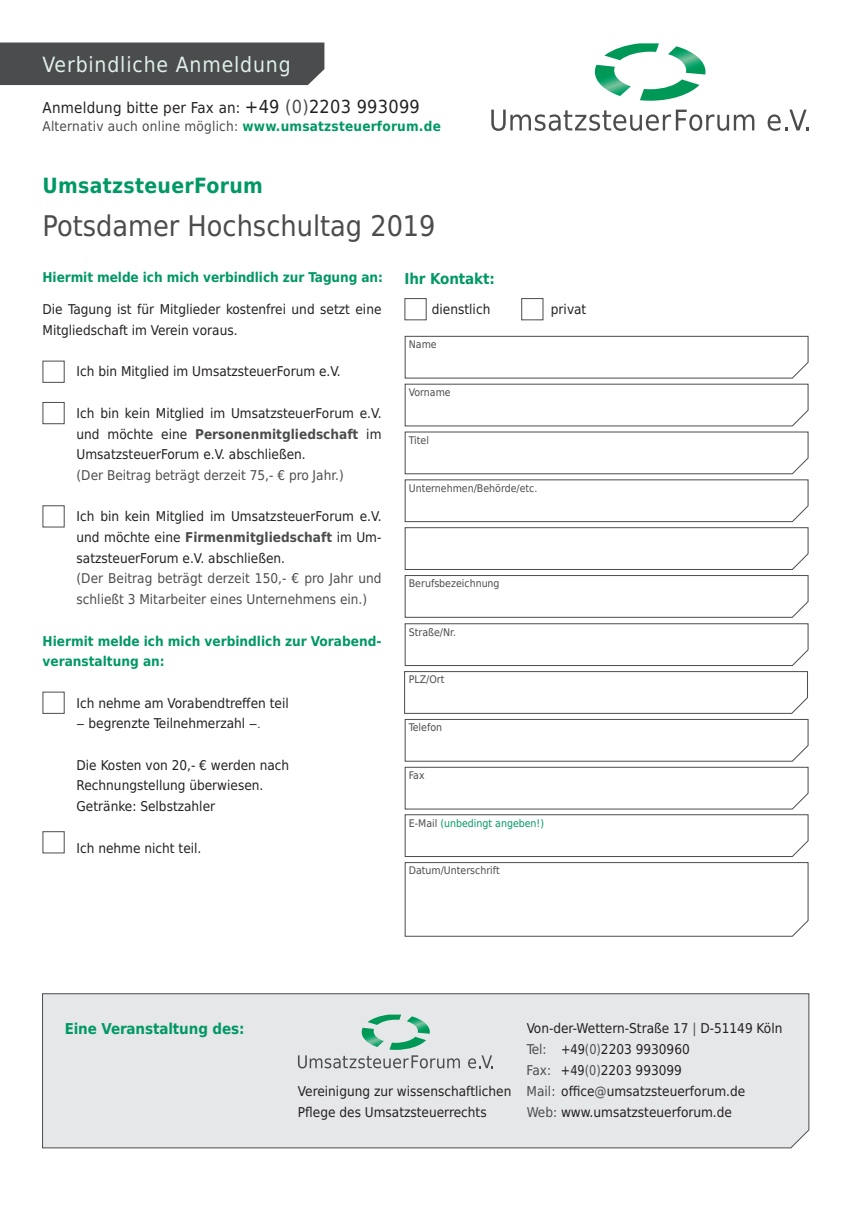
<style>
.page{position:relative;width:851px;height:1212px;background:#fff}
.page>*{position:absolute;margin:0;border:0;box-sizing:border-box;transform-origin:0 0}
.t1{font:28.5px "DejaVu Sans Condensed";color:#4b4c4d}
.t2{font:21px "DejaVu Sans Condensed";letter-spacing:.04em;color:#e0f0ea}
.t3{font:700 21px "DejaVu Sans Condensed";letter-spacing:.015em;color:#009864}
.t4{font:15px "DejaVu Sans Condensed";letter-spacing:.015em;color:#231f20}
.t5{font:700 15px "DejaVu Sans Condensed";letter-spacing:-.005em;color:#009864}
.t6{font:13.5px/20.7px "DejaVu Sans Condensed";color:#231f20}
.t7{font:13.5px/20.7px "DejaVu Sans Condensed";color:#4b4c4d}
.t8{font:700 13.5px/20.7px "DejaVu Sans Condensed";color:#009864}
.t9{font:10.5px "DejaVu Sans Condensed";color:#4b4c4d}
.t10{font:10.5px "DejaVu Sans Condensed";color:#009864}
.s1{font-size:18px}
.s2{font-size:18px;color:#4b4c4d}
.s3{font-weight:700;color:#009864}
.s4{font-weight:700;color:#4b4c4d}
.s5{font-family:"Frutiger LT Std";font-weight:300}
.s6{color:#4b4c4d}
</style>
<div class="page">
<div style="left:42px;top:993px;width:767px;height:155px;background:#e6e7e9"></div>
<div style="left:0;top:43px;width:324px;height:42px;background:#4b4c4d"></div>
<svg style="left:491px;top:110px;width:263px;height:21px"></svg>
<svg style="left:767px;top:110px;width:41px;height:21px"></svg>
<svg style="left:594px;top:43px;width:111px;height:58px"></svg>
<svg style="left:468px;top:1055px;width:25px;height:13px"></svg>
<svg style="left:298px;top:1014px;width:162px;height:54px;background:#c7d5d1"></svg>
<svg style="left:404px;top:336px;width:404px;height:601px"></svg>
<div style="left:43px;top:361px;width:22px;height:22px;border:1px solid #4b4c4d"></div>
<div style="left:43px;top:402px;width:22px;height:22px;border:1px solid #4b4c4d"></div>
<div style="left:43px;top:505px;width:22px;height:22px;border:1px solid #4b4c4d"></div>
<div style="left:43px;top:692px;width:22px;height:22px;border:1px solid #4b4c4d"></div>
<div style="left:521px;top:298px;width:22px;height:22px;border:1px solid #4b4c4d"></div>
<div style="left:43px;top:831px;width:22px;height:22px;border:1px solid #4b4c4d"></div>
<h2 class="t2" style="left:42px;top:46px;width:250px">Verbindliche Anmeldung</h2>
<p class="t4" style="left:43px;top:94px;width:379px">Anmeldung bitte per Fax an: <span class="s1">+49</span> <span class="s2">(0)</span><span class="s1">2203 993099</span></p>
<p class="t7" style="left:43px;top:115px;width:400px">Alternativ auch online möglich: <span class="s3">www.umsatzsteuerforum.de</span></p>
<h2 class="t3" style="left:43px;top:168px;width:222px">UmsatzsteuerForum</h2>
<h1 class="t1" style="left:43px;top:201px;width:394px">Potsdamer Hochschultag 2019</h1>
<p class="t8" style="left:43px;top:267px;width:342px">Hiermit melde ich mich verbindlich zur Tagung an:</p>
<p class="t5" style="left:404px;top:266px;width:92px">Ihr Kontakt:</p>
<p class="t6" style="left:43px;top:299px;width:340px">Die Tagung ist für Mitglieder kostenfrei und setzt eine<br>Mitgliedschaft im Verein voraus.</p>
<p class="t6" style="left:77px;top:361px;width:266px">Ich bin Mitglied im UmsatzsteuerForum e.V.</p>
<p class="t6" style="left:77px;top:402px;width:306px;text-align:justify">Ich bin kein Mitglied im UmsatzsteuerForum e.V. und möchte eine <span class="s4">Personenmitgliedschaft</span> im UmsatzsteuerForum e.V. abschließen.</p>
<p class="t7" style="left:77px;top:464px;width:268px">(Der Beitrag beträgt derzeit 75,- € pro Jahr.)</p>
<p class="t6" style="left:77px;top:506px;width:306px;text-align:justify">Ich bin kein Mitglied im UmsatzsteuerForum e.V. und möchte eine <span class="s4">Firmenmitgliedschaft</span> im Um&shy;satzsteuerForum e.V. abschließen.</p>
<p class="t7" style="left:77px;top:568px;width:306px">(Der Beitrag beträgt derzeit 150,- € pro Jahr und schließt 3 Mitarbeiter eines Unternehmens ein.)</p>
<p class="t8" style="left:43px;top:630px;width:340px">Hiermit melde ich mich verbindlich zur Vorabend&shy;veranstaltung an:</p>
<p class="t6" style="left:77px;top:692px;width:214px">Ich nehme am Vorabendtreffen teil <span class="s5">−</span> begrenzte Teilnehmerzahl <span class="s5">−.</span></p>
<p class="t6" style="left:77px;top:754px;width:214px">Die Kosten von 20,- € werden nach<br>Rechnungstellung überwiesen.<br>Getränke: Selbstzahler</p>
<p class="t6" style="left:77px;top:838px;width:126px">Ich nehme nicht teil.</p>
<p class="t6" style="left:432px;top:299px;width:60px">dienstlich</p>
<p class="t6" style="left:551px;top:299px;width:37px">privat</p>
<p class="t9" style="left:409px;top:335px;width:29px">Name</p>
<p class="t9" style="left:409px;top:383px;width:43px">Vorname</p>
<p class="t9" style="left:409px;top:431px;width:22px">Titel</p>
<p class="t9" style="left:409px;top:479px;width:130px">Unternehmen/Behörde/etc.</p>
<p class="t9" style="left:409px;top:574px;width:92px">Berufsbezeichnung</p>
<p class="t9" style="left:409px;top:623px;width:49px">Straße/Nr.</p>
<p class="t9" style="left:409px;top:670px;width:37px">PLZ/Ort</p>
<p class="t9" style="left:409px;top:718px;width:35px">Telefon</p>
<p class="t9" style="left:409px;top:766px;width:17px">Fax</p>
<p class="t10" style="left:409px;top:814px;width:137px"><span class="s6">E-Mail</span> (unbedingt angeben!)</p>
<p class="t9" style="left:409px;top:861px;width:92px">Datum/Unterschrift</p>
<p class="t5" style="left:65px;top:1016px;width:181px">Eine Veranstaltung des:</p>
<p class="t6" style="left:526px;top:1017px;width:257px">Von-der-Wettern-Straße 17 <span class="s6">|</span> D-51149 Köln<br><span class="s6">Tel:</span> +49<span class="s6">(0)</span>2203 9930960<br><span class="s6">Fax:</span> +49<span class="s6">(0)</span>2203 993099<br><span class="s6">Mail:</span> office<span class="s6">@</span>umsatzsteuerforum.de<br><span class="s6">Web:</span> www.umsatzsteuerforum.de</p>
<p class="t6" style="left:298px;top:1080px;width:215px">Vereinigung zur wissenschaftlichen<br>Pflege des Umsatzsteuerrechts</p>
</div>
